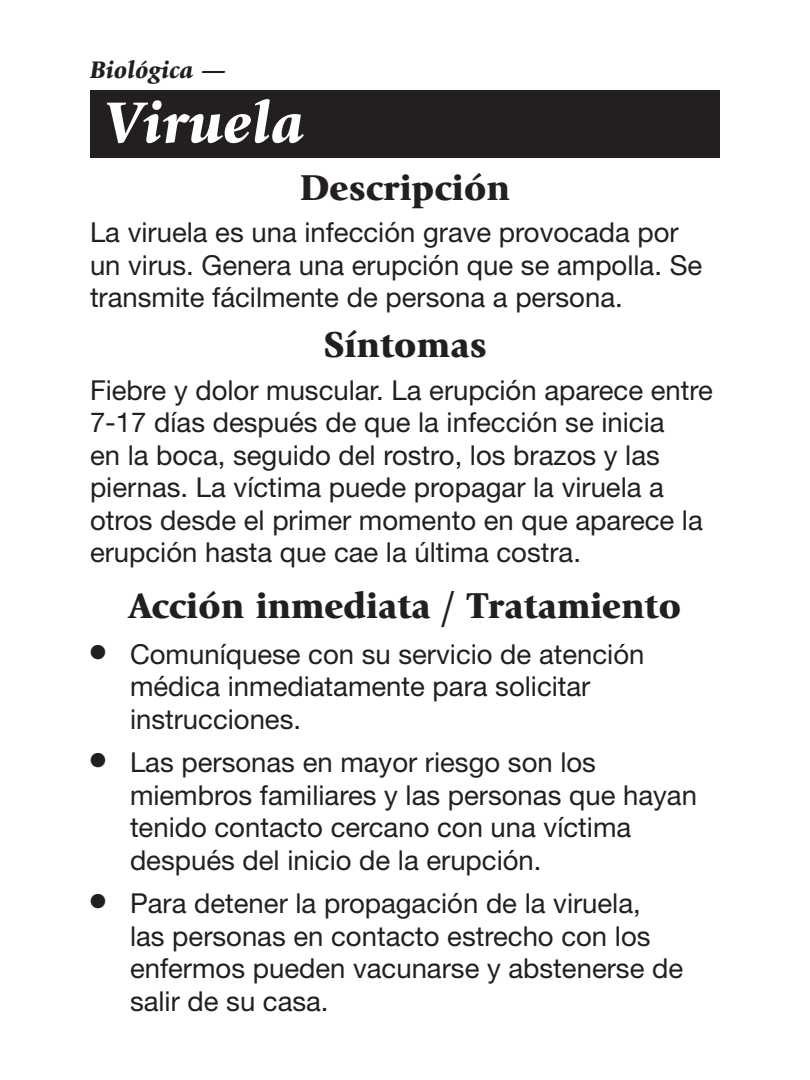
<style>
.page{position:relative;width:810px;height:1080px;background:#fff}
.page>*{position:absolute;margin:0;border:0;box-sizing:border-box;transform-origin:0 0}
._1_Header{font:italic 900 60px "Giovanni";color:#fff}
._2_body_header{font:900 37.5px "Giovanni";color:#231f20}
._3_Body{font:27.5px/32.5px "Helvetica Neue";color:#231f20}
._4_Bullets{font:27.5px/32.5px "Helvetica Neue";color:#231f20}
.t1{font:italic 900 25px "Giovanni";color:#231f20}
</style>
<div class="page">
<div style="left:90px;top:90px;width:630px;height:67px;background:#231f20"></div>
<p class="t1" style="left:90px;top:56px;width:138px">Biológica —</p>
<p class="_1_Header" style="left:105px;top:89px;width:202px">Viruela</p>
<p class="_2_body_header" style="left:300px;top:165px;width:212px">Descripción</p>
<p class="_3_Body" style="left:90px;top:216px;width:614px">La viruela es una infección grave provocada por un virus. Genera una erupción que se ampolla. Se transmite fácilmente de persona a persona.</p>
<p class="_2_body_header" style="left:323px;top:322px;width:165px">Síntomas</p>
<p class="_3_Body" style="left:90px;top:373px;width:624px">Fiebre y dolor muscular. La erupción aparece entre 7-17 días después de que la infección se inicia<br>en la boca, seguido del rostro, los brazos y las piernas. La víctima puede propagar la viruela a otros desde el primer momento en que aparece la erupción hasta que cae la última costra.</p>
<p class="_2_body_header" style="left:129px;top:583px;width:554px">Acción inmediata / Tratamiento</p>
<p class="_4_Bullets" style="left:130px;top:637px;width:516px;text-indent:-40px">● Comuníquese con su servicio de atención médica inmediatamente para solicitar instrucciones.</p>
<p class="_4_Bullets" style="left:130px;top:746px;width:568px;text-indent:-40px">● Las personas en mayor riesgo son los miembros familiares y las personas que hayan tenido contacto cercano con una víctima después del inicio de la erupción.</p>
<p class="_4_Bullets" style="left:130px;top:887px;width:555px;text-indent:-40px">● Para detener la propagación de la viruela,<br>las personas en contacto estrecho con los enfermos pueden vacunarse y abstenerse de salir de su casa.</p>
</div>
